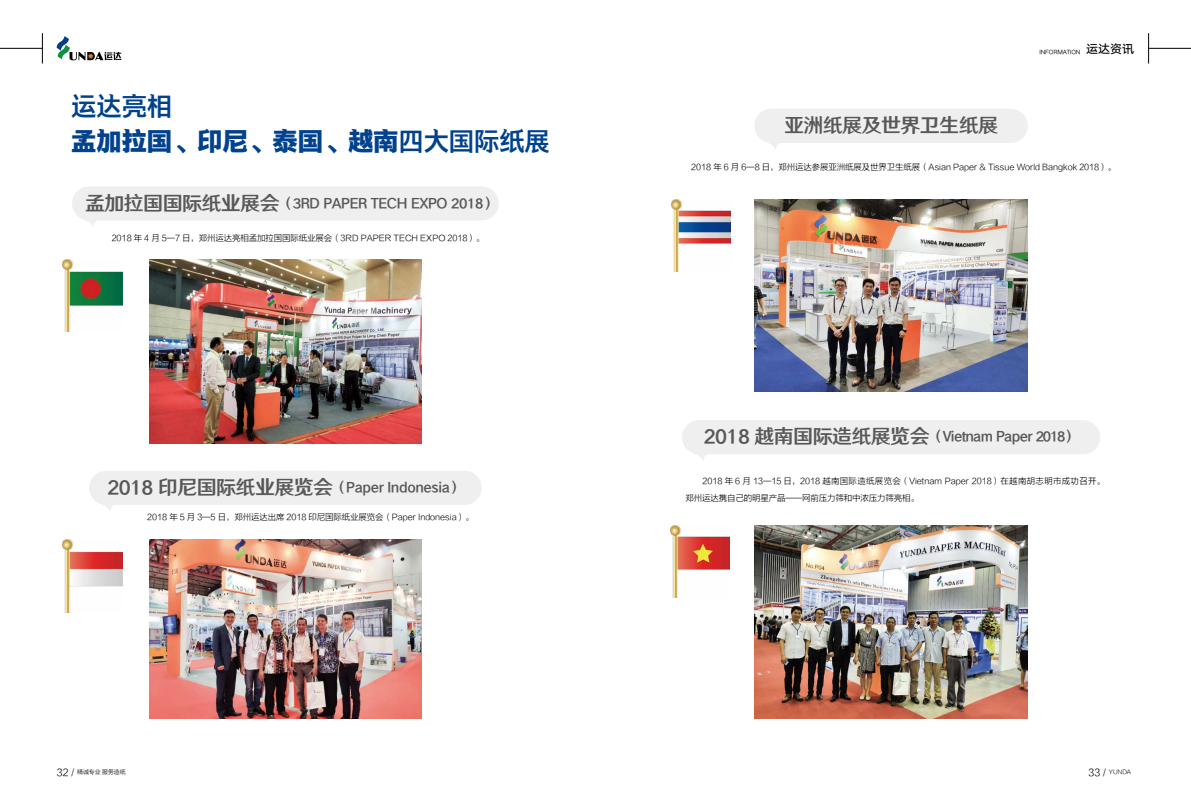
<style>
.page{position:relative;width:1191px;height:808px;background:#fff}
.page>*{position:absolute;margin:0;border:0;box-sizing:border-box;transform-origin:0 0}
.t1{font:26px "HY Tie Xian Hei HEJ";letter-spacing:-.03em;color:#00428e}
.t2{font:26px "HY Tie Xian Hei FEJ";color:#00428e}
.t3{font:20px "HY Wen Hei GEW";letter-spacing:-.03em;color:#595757}
.t4{font:14px "HY Wen Hei GEW";letter-spacing:-.03em;color:#595757}
.t5{font:14px "HY Wen Hei GEW";letter-spacing:-.05em;color:#595757}
.t6{font:12px "HY Qi Hei FZS";color:#000}
.t7{font:8.5px/17px "FZLTXHK";letter-spacing:-.02em;color:#000}
.t8{font:6px "FZLTXHK";letter-spacing:-.02em;color:#000}
.t9{font:6px "HY Qi Hei EZS";letter-spacing:-.02em;color:#000}
.s1{font-family:"HY Tie Xian Hei FEJ"}
.s2{font-size:20px}
.s3{font-size:10px}
</style>
<div class="page">
<svg style="left:89px;top:471px;width:393px;height:40px"></svg>
<svg style="left:72px;top:187px;width:427px;height:40px"></svg>
<img style="left:149px;top:259px;width:272px;height:184px">
<img style="left:62px;top:540px;width:60px;height:72px">
<img style="left:149px;top:540px;width:272px;height:178px">
<img style="left:62px;top:259px;width:60px;height:73px">
<img style="left:670px;top:526px;width:59px;height:71px">
<img style="left:755px;top:526px;width:272px;height:192px">
<svg style="left:682px;top:420px;width:418px;height:41px"></svg>
<img style="left:671px;top:200px;width:59px;height:71px">
<img style="left:755px;top:200px;width:272px;height:192px">
<svg style="left:754px;top:109px;width:274px;height:40px"></svg>
<h1 class="t2" style="left:71px;top:88px;width:103px">运达亮相</h1>
<h1 class="t1" style="left:71px;top:122px;width:481px">孟加拉国、印尼、泰国、越南<span class="s1">四大国际纸展</span></h1>
<h3 class="t4" style="left:85px;top:194px;width:414px"><span class="s2">孟加拉国国际纸业展会</span>（3RD PAPER TECH EXPO 2018）</h3>
<p class="t7" style="left:112px;top:230px;width:374px">2018 年 4 月 5—7 日，郑州运达亮相孟加拉国国际纸业展会（3RD PAPER TECH EXPO 2018）。</p>
<h3 class="t4" style="left:107px;top:478px;width:357px"><span class="s2">2018 印尼国际纸业展览会</span>（Paper Indonesia）</h3>
<p class="t7" style="left:147px;top:509px;width:328px">2018 年 5 月 3—5 日，郑州运达出席 2018 印尼国际纸业展览会（Paper Indonesia）。</p>
<h2 class="t3" style="left:784px;top:112px;width:215px">亚洲纸展及世界卫生纸展</h2>
<h3 class="t6" style="left:1086px;top:42px;width:49px">运达资讯</h3>
<p class="t9" style="left:1039px;top:49px;width:42px">INFORMATION</p>
<p class="t7" style="left:691px;top:159px;width:426px">2018 年 6 月 6—8 日，郑州运达参展亚洲纸展及世界卫生纸展（Asian Paper &amp; Tissue World Bangkok 2018）。</p>
<h3 class="t5" style="left:704px;top:427px;width:376px"><span class="s2">2018 越南国际造纸展览会</span>（Vietnam Paper 2018）</h3>
<p class="t7" style="left:685px;top:473px;width:421px;text-indent:17px">2018 年 6 月 13—15 日，2018 越南国际造纸展览会（Vietnam Paper 2018）在越南胡志明市成功召开。郑州运达携自己的明星产品——网前压力筛和中浓压力筛亮相。</p>
<p class="t8" style="left:57px;top:769px;width:71px"><span class="s3">32 /</span> 精诚专业 服务造纸</p>
<p class="t8" style="left:1088px;top:769px;width:44px"><span class="s3">33 /</span> YUNDA</p>
</div>
